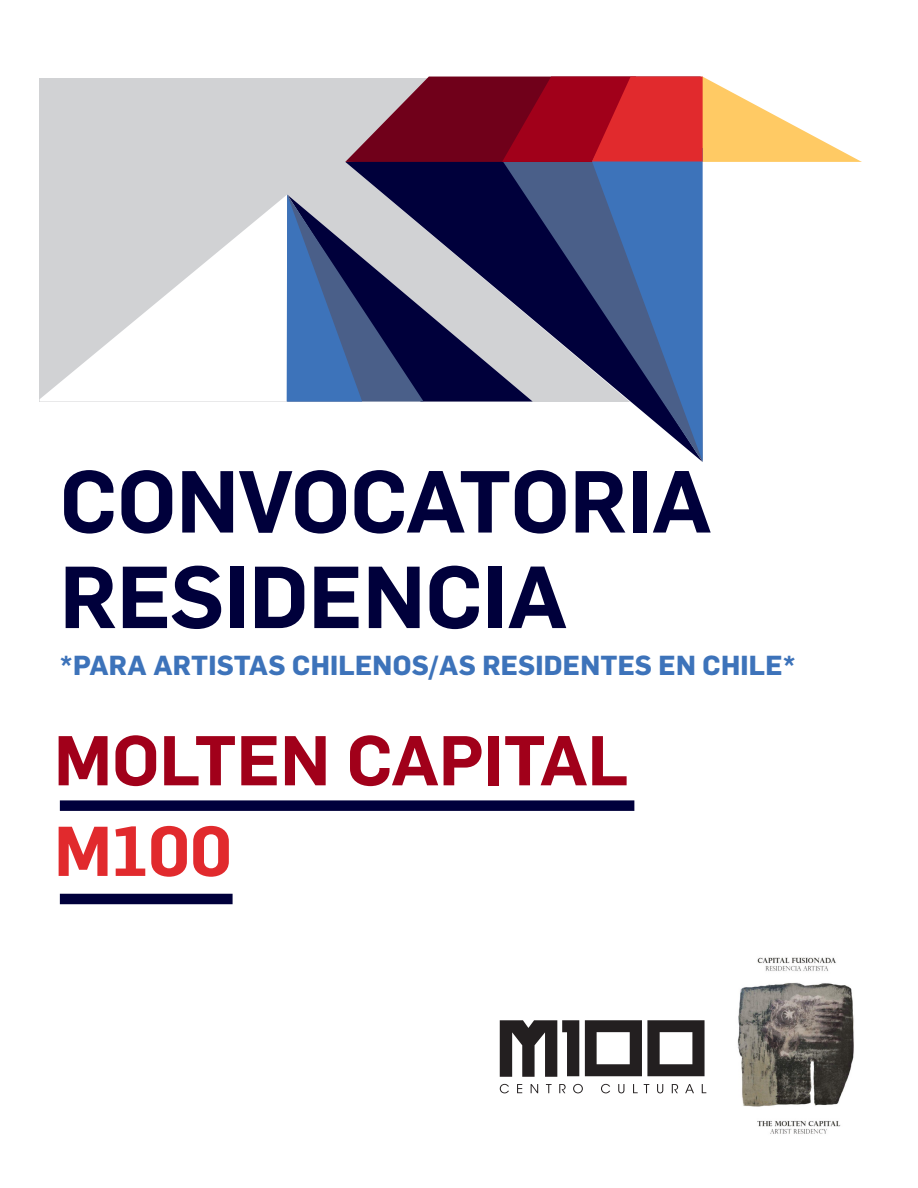
<style>
.page{position:relative;width:918px;height:1188px;background:#fff}
.page>*{position:absolute;margin:0;border:0;box-sizing:border-box;transform-origin:0 0}
.t1{font:600 86.1px "Flama";color:#00003b}
.t2{font:600 69px "Flama";color:#a1001a}
.t3{font:600 69px "Flama";color:#e12a2d}
.t4{font:700 27px "Flama";letter-spacing:.01em;color:#3d73ba}
</style>
<div class="page">
<img style="left:684px;top:957px;width:170px;height:177px">
<svg style="left:500px;top:1020px;width:79px;height:57px"></svg>
<svg style="left:585px;top:1020px;width:120px;height:56px"></svg>
<svg style="left:500px;top:1084px;width:9px;height:9px"></svg>
<svg style="left:517px;top:1084px;width:5px;height:9px"></svg>
<svg style="left:531px;top:1084px;width:7px;height:9px"></svg>
<svg style="left:546px;top:1084px;width:6px;height:9px"></svg>
<svg style="left:559px;top:1084px;width:7px;height:9px"></svg>
<svg style="left:573px;top:1084px;width:10px;height:9px"></svg>
<svg style="left:601px;top:1084px;width:9px;height:9px"></svg>
<svg style="left:618px;top:1084px;width:6px;height:9px"></svg>
<svg style="left:633px;top:1084px;width:5px;height:9px"></svg>
<svg style="left:644px;top:1084px;width:5px;height:9px"></svg>
<svg style="left:657px;top:1084px;width:6px;height:9px"></svg>
<svg style="left:672px;top:1084px;width:6px;height:9px"></svg>
<svg style="left:685px;top:1084px;width:9px;height:9px"></svg>
<svg style="left:702px;top:1084px;width:4px;height:9px"></svg>
<div style="left:40px;top:78px;width:664px;height:324px;background:#d1d2d4"></div>
<svg style="left:40px;top:195px;width:247px;height:207px"></svg>
<svg style="left:287px;top:77px;width:575px;height:385px"></svg>
<div style="left:60px;top:800px;width:574px;height:11px;background:#00003b"></div>
<div style="left:60px;top:894px;width:173px;height:10px;background:#00003b"></div>
<p class="t1" style="left:60px;top:440px;width:653px">CONVOCATORIA</p>
<p class="t1" style="left:60px;top:535px;width:509px">RESIDENCIA</p>
<p class="t4" style="left:60px;top:646px;width:737px">*PARA ARTISTAS CHILENOS/AS RESIDENTES EN CHILE*</p>
<p class="t2" style="left:54px;top:711px;width:576px">MOLTEN CAPITAL</p>
<p class="t3" style="left:54px;top:801px;width:180px">M100</p>
</div>
